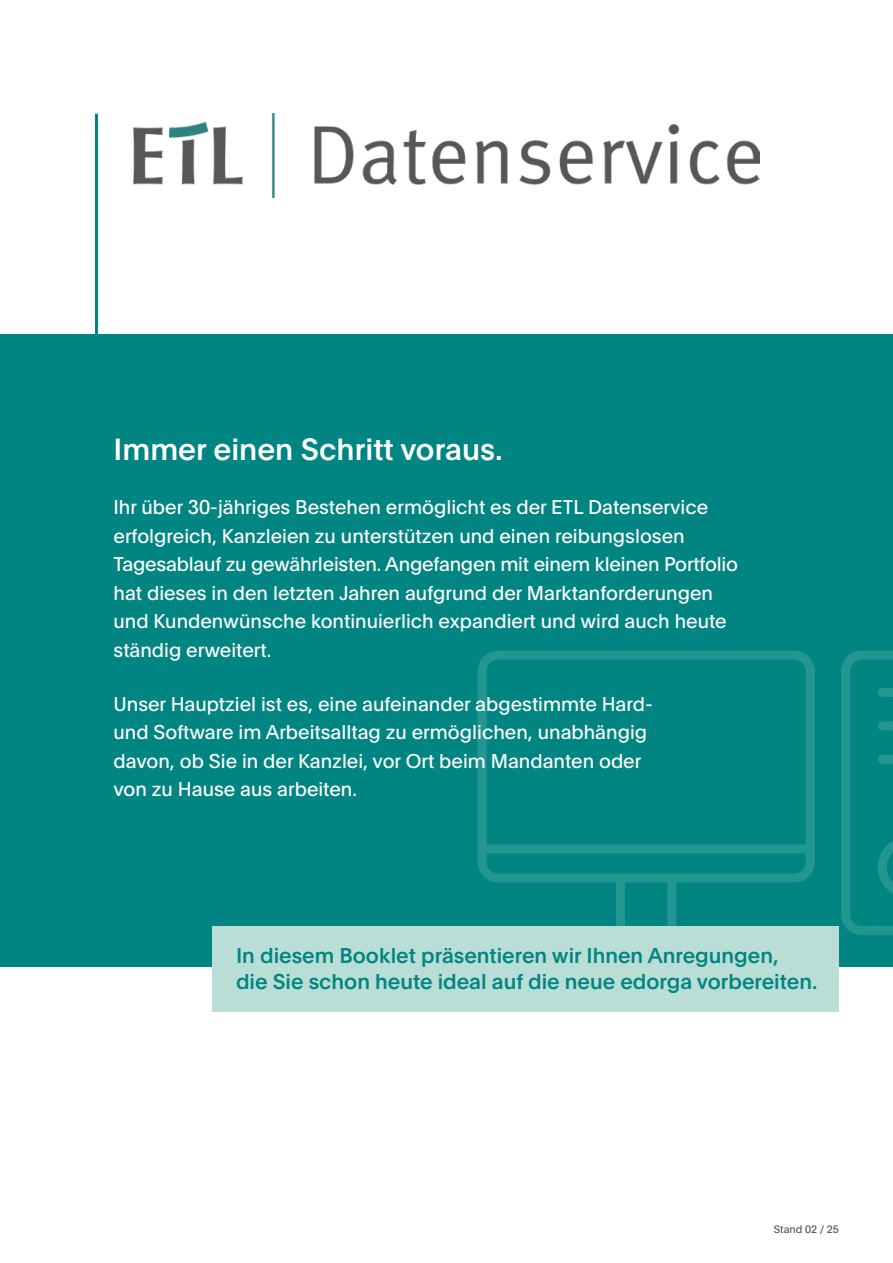
<style>
.page{position:relative;width:893px;height:1263px;background:#fff}
.page>*{position:absolute;margin:0;border:0;box-sizing:border-box;transform-origin:0 0}
.t1{font:500 30px "Plain";color:#fff}
.t2{font:500 21px/25.5px "Plain";color:#008582}
.t3{font:19.5px/28.5px "Plain";color:#fff}
.t4{font:10.5px "Plain";color:#565656}
</style>
<div class="page">
<hr style="left:95px;top:114px;width:3px;height:369px;background:#008582">
<div style="left:0;top:334px;width:893px;height:632px;background:#008582"></div>
<svg style="left:478px;top:651px;width:337px;height:275px"></svg>
<svg style="left:841px;top:651px;width:52px;height:284px"></svg>
<div style="left:213px;top:926px;width:626px;height:85px;background:#b8ded6"></div>
<img style="left:133px;top:114px;width:627px;height:84px">
<h1 class="t1" style="left:114px;top:428px;width:391px">Immer einen Schritt voraus.</h1>
<p class="t3" style="left:114px;top:492px;width:626px">Ihr über 30-jähriges Bestehen ermöglicht es der ETL Datenservice erfolgreich, Kanzleien zu unterstützen und einen reibungslosen Tagesablauf zu gewährleisten. Angefangen mit einem kleinen Portfolio hat dieses in den letzten Jahren aufgrund der Marktanforderungen und Kundenwünsche kontinuierlich expandiert und wird auch heute ständig erweitert.</p>
<p class="t3" style="left:114px;top:689px;width:541px">Unser Hauptziel ist es, eine aufeinander abgestimmte Hard&shy;und Software im Arbeitsalltag zu ermöglichen, unabhängig davon, ob Sie in der Kanzlei, vor Ort beim Mandanten oder von zu Hause aus arbeiten.</p>
<p class="t2" style="left:236px;top:942px;width:583px">In diesem Booklet präsentieren wir Ihnen Anregungen,<br>die Sie schon heute ideal auf die neue edorga vorbereiten.</p>
<p class="t4" style="left:774px;top:1222px;width:67px">Stand 02 / 25</p>
</div>
